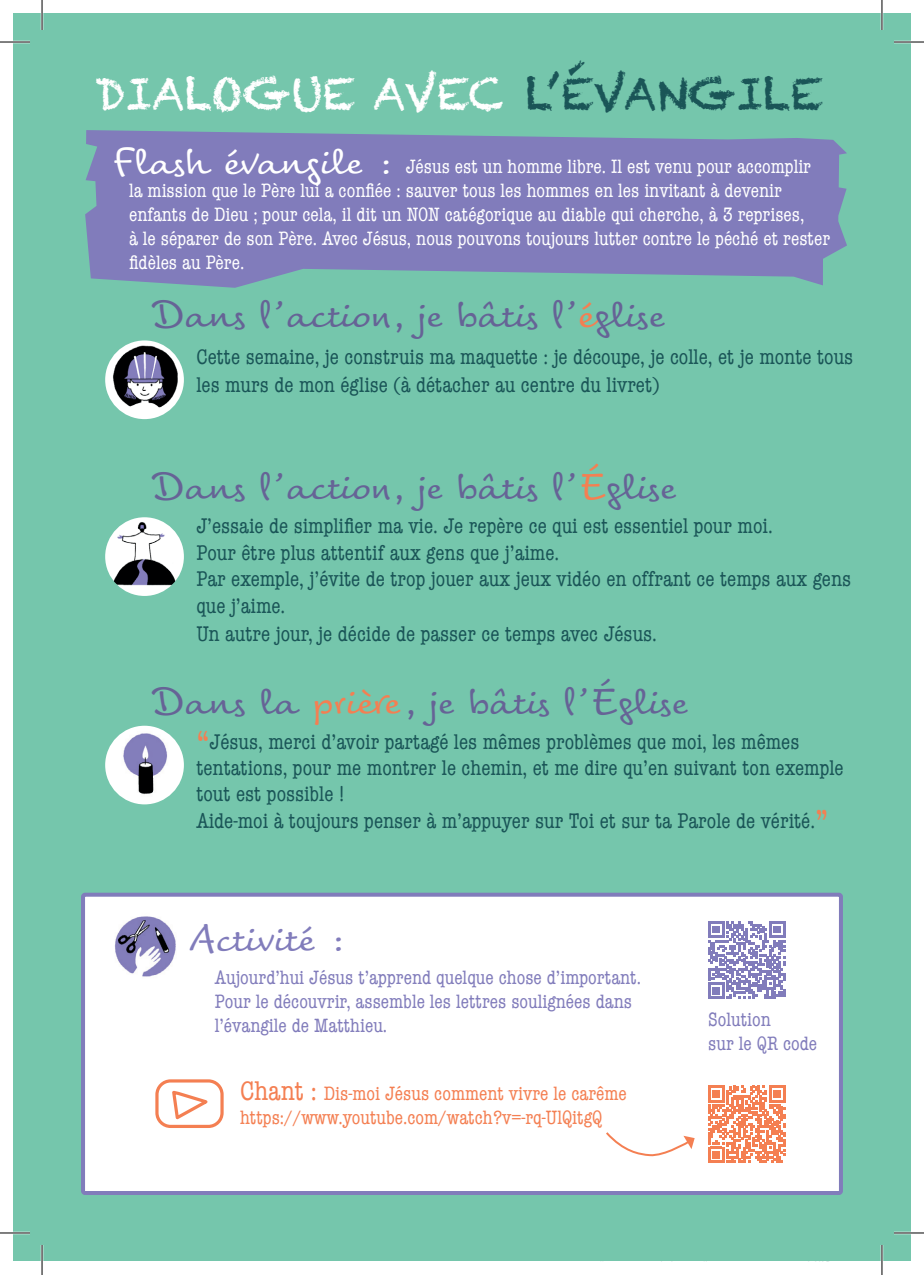
<style>
.page{position:relative;width:924px;height:1275px;background:#fff}
.page>*{position:absolute;margin:0;border:0;box-sizing:border-box;transform-origin:0 0}
.t1{font:44px "Chalkduster";color:#fff}
.t2{font:36px "Tornac";color:#666396}
.t3{font:36px "Tornac";color:#817cbb}
.t4{font:condensed 22px/26.4px "American Typewriter";color:#1a5557}
.t5{font:condensed 20px/24px "American Typewriter";color:#fff}
.t6{font:condensed 20px/24px "American Typewriter";color:#817cbb}
.t7{font:condensed 20px/24px "American Typewriter";color:#f47f52}
.s1{color:#1a5557}
.s2{font-family:"Tornac";font-stretch:normal;font-size:36px}
.s3{color:#f47f52}
.s4{font-size:36px;color:#f47f52}
.s5{font-size:28px}
</style>
<div class="page">
<div style="left:14px;top:14px;width:28px;height:1247px;background:#75c6ac"></div>
<div style="left:42px;top:14px;width:867px;height:1247px;background:#75c6ac"></div>
<svg style="left:85px;top:130px;width:761px;height:158px;background:#7f85b9"></svg>
<div style="left:83px;top:894px;width:757px;height:299px;background:#fff;border-radius:2px"></div>
<div style="left:81px;top:892px;width:761px;height:303px;border:4px solid #817cbb;border-radius:2px"></div>
<img style="left:105px;top:340px;width:79px;height:79px;border-radius:39px">
<img style="left:105px;top:517px;width:79px;height:79px;border-radius:39px">
<img style="left:105px;top:725px;width:79px;height:79px;border-radius:39px">
<img style="left:106px;top:907px;width:78px;height:79px;border-radius:39px">
<div style="left:155px;top:1079px;width:68px;height:49px;border:3px solid #f47f52;border-radius:14px"></div>
<svg style="left:172px;top:1090px;width:36px;height:30px"></svg>
<svg style="left:708px;top:921px;width:77px;height:77px"></svg>
<svg style="left:708px;top:1085px;width:77px;height:78px"></svg>
<svg style="left:606px;top:1132px;width:88px;height:25px"></svg>
<hr style="left:0;top:41px;width:30px;height:2px;background:#fff">
<hr style="left:893px;top:41px;width:30px;height:2px;background:#fff">
<hr style="left:0;top:1231px;width:30px;height:3px;background:#fff">
<hr style="left:893px;top:1231px;width:30px;height:3px;background:#fff">
<hr style="left:41px;top:0;width:2px;height:30px;background:#fff">
<hr style="left:41px;top:1245px;width:2px;height:30px;background:#fff">
<hr style="left:880px;top:0;width:2px;height:30px;background:#fff">
<hr style="left:880px;top:1245px;width:2px;height:30px;background:#fff">
<hr style="left:0;top:42px;width:30px;height:1px;background:#000">
<hr style="left:893px;top:42px;width:30px;height:1px;background:#000">
<hr style="left:0;top:1232px;width:30px;height:1px;background:#000">
<hr style="left:893px;top:1232px;width:30px;height:1px;background:#000">
<hr style="left:42px;top:0;width:1px;height:30px;background:#000">
<hr style="left:42px;top:1245px;width:1px;height:30px;background:#000">
<hr style="left:881px;top:0;width:1px;height:30px;background:#000">
<hr style="left:881px;top:1245px;width:1px;height:30px;background:#000">
<h1 class="t1" style="left:95px;top:68px;width:729px">DIALOGUE AVEC <span class="s1">L’ÉVANGILE</span></h1>
<p class="t5" style="left:129px;top:153px;width:702px;text-indent:-17px"><span class="s2">Flash évangile :</span> Jésus est un homme libre. Il est venu pour accomplir<br>la mission que le Père lui a confiée : sauver tous les hommes en les invitant à devenir enfants de Dieu ; pour cela, il dit un NON catégorique au diable qui cherche, à 3 reprises,<br>à le séparer de son Père. Avec Jésus, nous pouvons toujours lutter contre le péché et rester fidèles au Père.</p>
<h2 class="t2" style="left:151px;top:291px;width:515px">Dans l’action, je bâtis l’<span class="s3">é</span>glise</h2>
<p class="t4" style="left:196px;top:341px;width:658px;line-height:28.8px">Cette semaine, je construis ma maquette : je découpe, je colle, et je monte tous les murs de mon église (à détacher au centre du livret)</p>
<h2 class="t2" style="left:151px;top:463px;width:527px">Dans l’action, je bâtis l’<span class="s3">É</span>glise</h2>
<p class="t4" style="left:196px;top:512px;width:656px">J’essaie de simplifier ma vie. Je repère ce qui est essentiel pour moi.<br>Pour être plus attentif aux gens que j’aime.<br>Par exemple, j’évite de trop jouer aux jeux vidéo en offrant ce temps aux gens que j’aime.</p>
<p class="t4" style="left:196px;top:620px;width:462px">Un autre jour, je décide de passer ce temps avec Jésus.</p>
<h2 class="t2" style="left:151px;top:678px;width:538px">Dans la <span class="s3">prière</span>, je bâtis l’Église</h2>
<p class="t4" style="left:196px;top:727px;width:648px"><span class="s4">“</span>Jésus, merci d’avoir partagé les mêmes problèmes que moi, les mêmes tentations, pour me montrer le chemin, et me dire qu’en suivant ton exemple tout est possible !<br>Aide-moi à toujours penser à m’appuyer sur Toi et sur ta Parole de vérité.<span class="s4">”</span></p>
<h2 class="t3" style="left:189px;top:915px;width:156px">Activité :</h2>
<p class="t6" style="left:215px;top:964px;width:427px">Aujourd’hui Jésus t’apprend quelque chose d’important.<br>Pour le découvrir, assemble les lettres soulignées dans l’évangile de Matthieu.</p>
<p class="t7" style="left:240px;top:1081px;width:388px"><span class="s5">Chant :</span> Dis-moi Jésus comment vivre le carême https://www.youtube.com/watch?v=-rq-UlQitgQ</p>
<p class="t6" style="left:708px;top:1006px;width:110px">Solution<br>sur le QR code</p>
</div>
